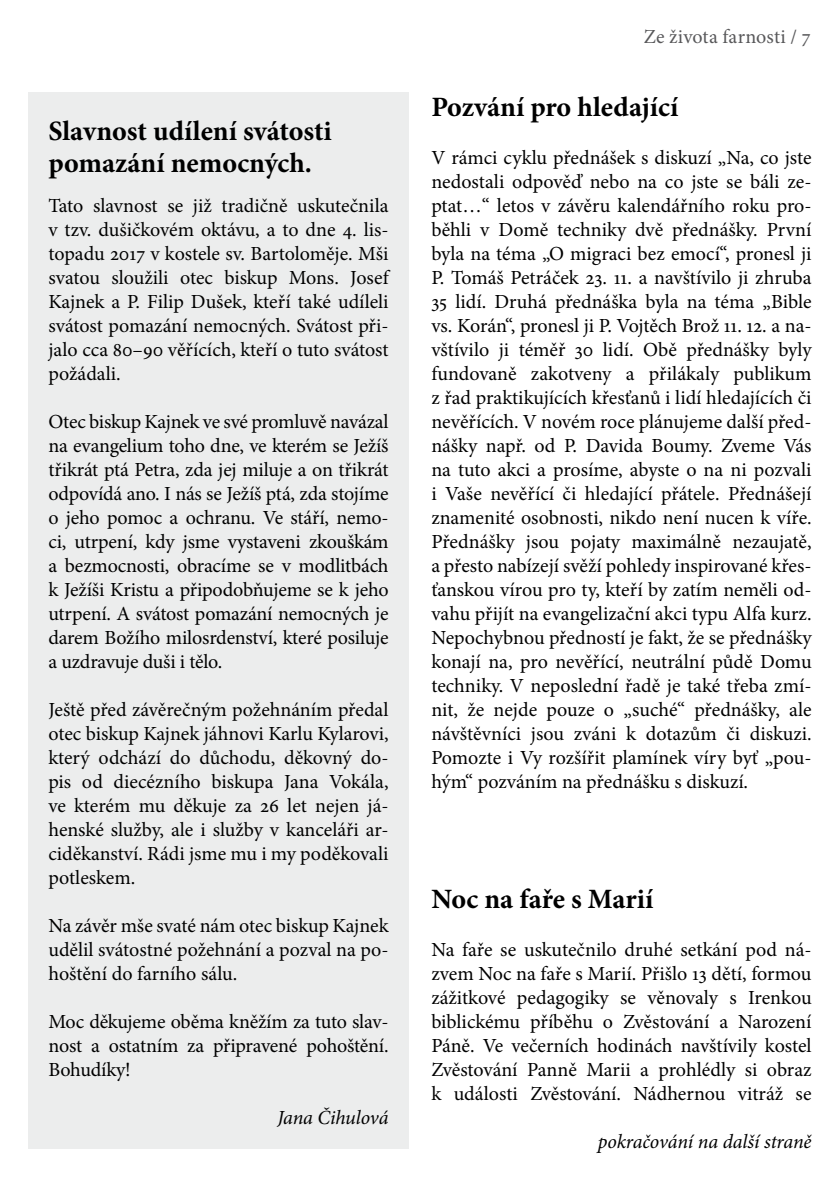
<style>
.page{position:relative;width:840px;height:1191px;background:#fff}
.page>*{position:absolute;margin:0;border:0;box-sizing:border-box;transform-origin:0 0}
.t1{font:700 28px/32px "Minion Pro";color:#000}
.t2{font:20px/24px "Minion Pro";letter-spacing:-.005em;color:#000;text-align:justify}
.t3{font:italic 20px "Minion Pro";letter-spacing:-.01em;color:#000}
.t4{font:20px "Minion Pro";letter-spacing:.005em;color:#58585a}
</style>
<div class="page">
<div style="left:28px;top:92px;width:380px;height:1056px;background:#eceded"></div>
<h1 class="t1" style="left:48px;top:115px;width:285px">Slavnost udílení svátosti pomazání nemocných.</h1>
<p class="t2" style="left:48px;top:194px;width:341px">Tato slavnost se již tradičně uskutečnila v tzv. dušičkovém oktávu, a to dne 4. lis&shy;topadu 2017 v kostele sv. Bartoloměje. Mši svatou sloužili otec biskup Mons. Josef Kajnek a P. Filip Dušek, kteří také udíleli svátost pomazání nemocných. Svátost při&shy;jalo cca 80–90 věřících, kteří o tuto svátost požádali.</p>
<p class="t2" style="left:48px;top:410px;width:341px">Otec biskup Kajnek ve své promluvě navázal na evangelium toho dne, ve kterém se Ježíš třikrát ptá Petra, zda jej miluje a on třikrát odpovídá ano. I nás se Ježíš ptá, zda stojíme o jeho pomoc a ochranu. Ve stáří, nemo&shy;ci, utrpení, kdy jsme vystaveni zkouškám a bezmocnosti, obracíme se v modlitbách k Ježíši Kristu a připodobňujeme se k jeho utrpení. A svátost pomazání nemocných je darem Božího milosrdenství, které posiluje a uzdravuje duši i tělo.</p>
<p class="t2" style="left:48px;top:698px;width:341px">Ještě před závěrečným požehnáním předal otec biskup Kajnek jáhnovi Karlu Kylarovi, který odchází do důchodu, děkovný do&shy;pis od diecézního biskupa Jana Vokála, ve kterém mu děkuje za 26 let nejen já&shy;henské služby, ale i služby v kanceláři ar&shy;ciděkanství. Rádi jsme mu i my poděkovali potleskem.</p>
<p class="t2" style="left:48px;top:914px;width:341px">Na závěr mše svaté nám otec biskup Kajnek udělil svátostné požehnání a pozval na po&shy;hoštění do farního sálu.</p>
<p class="t2" style="left:48px;top:1010px;width:341px">Moc děkujeme oběma kněžím za tuto slav&shy;nost a ostatním za připravené pohoštění.<br>Bohudíky!</p>
<p class="t3" style="left:277px;top:1104px;width:113px">Jana Čihulová</p>
<p class="t4" style="left:643px;top:23px;width:168px">Ze života farnosti / 7</p>
<h1 class="t1" style="left:431px;top:91px;width:248px">Pozvání pro hledající</h1>
<p class="t2" style="left:431px;top:146px;width:381px">V rámci cyklu přednášek s diskuzí „Na, co jste nedostali odpověď nebo na co jste se báli ze&shy;ptat…“ letos v závěru kalendářního roku pro&shy;běhli v Domě techniky dvě přednášky. První byla na téma „O migraci bez emocí“, pronesl ji P. Tomáš Petráček 23. 11. a navštívilo ji zhruba 35 lidí. Druhá přednáška byla na téma „Bible vs. Korán“, pronesl ji P. Vojtěch Brož 11. 12. a na&shy;vštívilo ji téměř 30 lidí. Obě přednášky byly fundovaně zakotveny a přilákaly publikum z řad praktikujících křesťanů i lidí hledajících či nevěřících. V novém roce plánujeme další před&shy;nášky např. od P. Davida Boumy. Zveme Vás na tuto akci a prosíme, abyste o na ni pozvali i Vaše nevěřící či hledající přátele. Přednášejí znamenité osobnosti, nikdo není nucen k víře.<br>Přednášky jsou pojaty maximálně nezaujatě, a přesto nabízejí svěží pohledy inspirované křes&shy;ťanskou vírou pro ty, kteří by zatím neměli od&shy;vahu přijít na evangelizační akci typu Alfa kurz.<br>Nepochybnou předností je fakt, že se přednášky konají na, pro nevěřící, neutrální půdě Domu techniky. V neposlední řadě je také třeba zmí&shy;nit, že nejde pouze o „suché“ přednášky, ale návštěvníci jsou zváni k dotazům či diskuzi.<br>Pomozte i Vy rozšířit plamínek víry byť „pou&shy;hým“ pozváním na přednášku s diskuzí.</p>
<h1 class="t1" style="left:431px;top:883px;width:223px">Noc na faře s Marií</h1>
<p class="t2" style="left:431px;top:938px;width:381px">Na faře se uskutečnilo druhé setkání pod ná&shy;zvem Noc na faře s Marií. Přišlo 13 dětí, formou zážitkové pedagogiky se věnovaly s Irenkou biblickému příběhu o Zvěstování a Narození Páně. Ve večerních hodinách navštívily kostel Zvěstování Panně Marii a prohlédly si obraz k události Zvěstování. Nádhernou vitráž se</p>
<p class="t3" style="left:597px;top:1128px;width:215px">pokračování na další straně</p>
</div>
